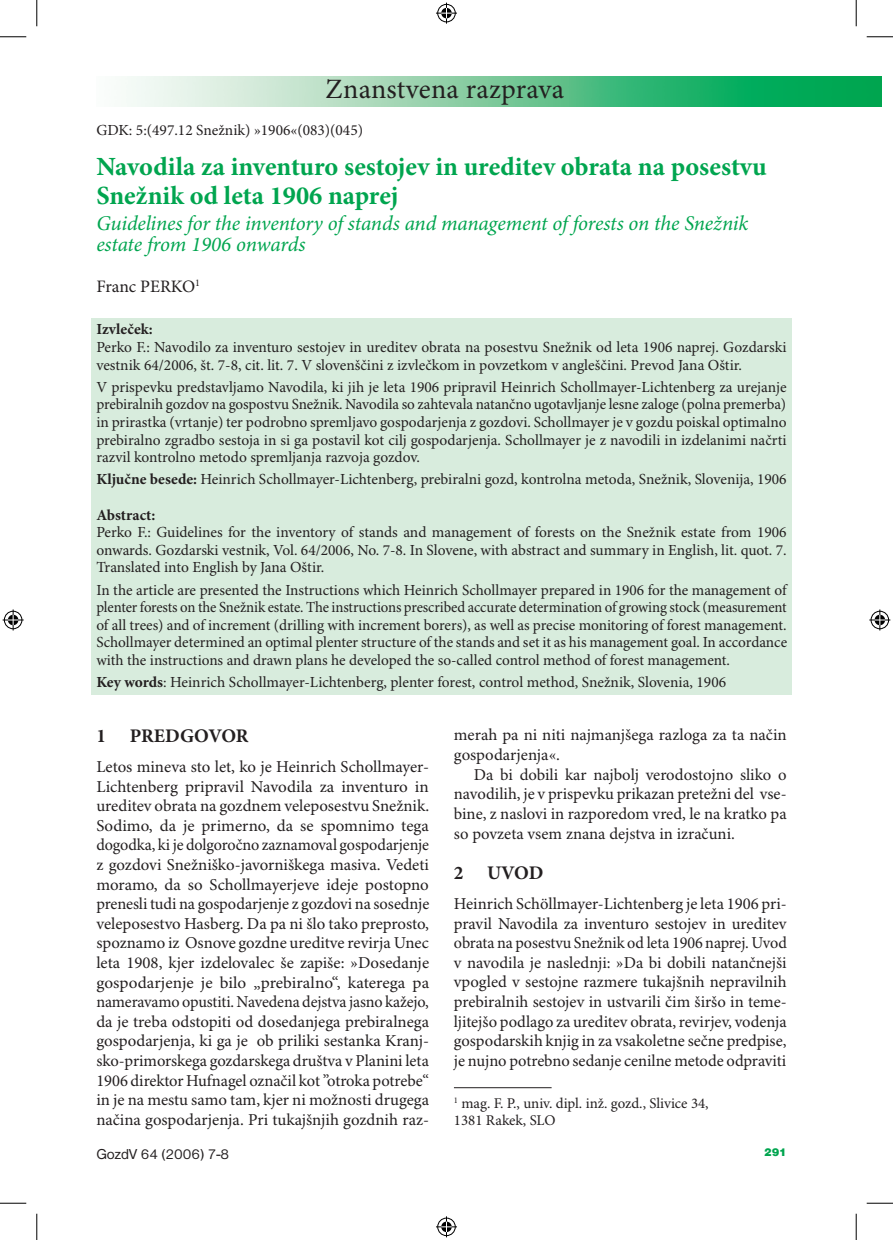
<style>
.page{position:relative;width:893px;height:1240px;background:#fff}
.page>*{position:absolute;margin:0;border:0;box-sizing:border-box;transform-origin:0 0}
.t1{font:28px "Minion Pro";letter-spacing:.01em;color:#231f20}
.t2{font:700 26.25px/29.8px "Minion Pro";color:#00a54f}
.t3{font:italic 21px/21px "Minion Pro";letter-spacing:-.01em;color:#00a54f}
.t4{font:700 19.25px "Minion Pro";letter-spacing:-.005em;color:#231f20}
.t5{font:17.5px "Minion Pro";letter-spacing:-.005em;color:#231f20}
.t6{font:16.62px/19.6px "Minion Pro";color:#231f20;text-align:justify}
.t7{font:15.4px/17.5px "Minion Pro";color:#231f20;text-align:justify}
.t8{font:700 15.4px "Minion Pro";color:#231f20}
.t9{font:14.88px/17.5px "Minion Pro";color:#231f20}
.t10{font:14.88px "Nimbus San DEE";color:#231f20}
.t11{font:11.38px "Nimbus San DEE Blac";color:#00a54f}
.s1{font-weight:700}
</style>
<div class="page">
<img style="left:125px;top:77px;width:755px;height:29px">
<div style="left:91px;top:318px;width:700px;height:377px;background:#d8ecdd"></div>
<hr style="left:453px;top:1087px;width:98px;height:1px;background:#231f20">
<svg style="left:0;top:36px;width:26px;height:1px"></svg>
<svg style="left:866px;top:36px;width:26px;height:1px"></svg>
<svg style="left:0;top:1202px;width:26px;height:1px"></svg>
<svg style="left:866px;top:1202px;width:26px;height:1px"></svg>
<svg style="left:36px;top:0;width:1px;height:26px"></svg>
<svg style="left:36px;top:1213px;width:1px;height:26px"></svg>
<svg style="left:855px;top:0;width:1px;height:26px"></svg>
<svg style="left:855px;top:1213px;width:1px;height:26px"></svg>
<svg style="left:436px;top:3px;width:21px;height:21px"></svg>
<svg style="left:436px;top:1216px;width:21px;height:21px"></svg>
<svg style="left:3px;top:609px;width:21px;height:21px"></svg>
<svg style="left:869px;top:609px;width:20px;height:21px"></svg>
<h1 class="t1" style="left:325px;top:73px;width:240px">Znanstvena razprava</h1>
<p class="t7" style="left:96px;top:122px;width:268px">GDK: 5:(497.12 Snežnik) »1906«(083)(045)</p>
<h2 class="t2" style="left:96px;top:152px;width:671px">Navodila za inventuro sestojev in ureditev obrata na posestvu<br>Snežnik od leta 1906 naprej</h2>
<h3 class="t3" style="left:96px;top:214px;width:653px">Guidelines for the inventory of stands and management of forests on the Snežnik estate from 1906 onwards</h3>
<p class="t5" style="left:96px;top:276px;width:105px">Franc PERKO<sup>1</sup></p>
<p class="t8" style="left:96px;top:320px;width:58px">Izvleček:</p>
<p class="t7" style="left:96px;top:339px;width:691px">Perko F.: Navodilo za inventuro sestojev in ureditev obrata na posestvu Snežnik od leta 1906 naprej. Gozdarski vestnik 64/2006, št. 7-8, cit. lit. 7. V slovenščini z izvlečkom in povzetkom v angleščini. Prevod Jana Oštir.</p>
<p class="t7" style="left:96px;top:379px;width:691px">V prispevku predstavljamo Navodila, ki jih je leta 1906 pripravil Heinrich Schollmayer-Lichtenberg za urejanje prebiralnih gozdov na gospostvu Snežnik. Navodila so zahtevala natančno ugotavljanje lesne zaloge (polna premerba) in prirastka (vrtanje) ter podrobno spremljavo gospodarjenja z gozdovi. Schollmayer je v gozdu poiskal optimalno prebiralno zgradbo sestoja in si ga postavil kot cilj gospodarjenja. Schollmayer je z navodili in izdelanimi načrti razvil kontrolno metodo spremljanja razvoja gozdov.</p>
<p class="t7" style="left:96px;top:471px;width:691px"><span class="s1">Ključne besede:</span> Heinrich Schollmayer-Lichtenberg, prebiralni gozd, kontrolna metoda, Snežnik, Slovenija, 1906</p>
<p class="t8" style="left:96px;top:505px;width:60px">Abstract:</p>
<p class="t7" style="left:96px;top:524px;width:691px">Perko F.: Guidelines for the inventory of stands and management of forests on the Snežnik estate from 1906 onwards. Gozdarski vestnik, Vol. 64/2006, No. 7-8. In Slovene, with abstract and summary in English, lit. quot. 7.<br>Translated into English by Jana Oštir.</p>
<p class="t7" style="left:96px;top:581px;width:692px">In the article are presented the Instructions which Heinrich Schollmayer prepared in 1906 for the management of plenter forests on the Snežnik estate. The instructions prescribed accurate determination of growing stock (measurement of all trees) and of increment (drilling with increment borers), as well as precise monitoring of forest management.<br>Schollmayer determined an optimal plenter structure of the stands and set it as his management goal. In accordance with the instructions and drawn plans he developed the so-called control method of forest management.</p>
<p class="t7" style="left:96px;top:674px;width:631px"><span class="s1">Key words</span>: Heinrich Schollmayer-Lichtenberg, plenter forest, control method, Snežnik, Slovenia, 1906</p>
<p class="t6" style="left:453px;top:726px;width:334px">merah pa ni niti najmanjšega razloga za ta način gospodarjenja«.</p>
<p class="t6" style="left:453px;top:765px;width:334px;text-indent:20px">Da bi dobili kar najbolj verodostojno sliko o navodilih, je v prispevku prikazan pretežni del vse&shy;bine, z naslovi in razporedom vred, le na kratko pa so povzeta vsem znana dejstva in izračuni.</p>
<p class="t4" style="left:453px;top:861px;width:91px">2 UVOD</p>
<p class="t6" style="left:453px;top:894px;width:334px">Heinrich Schöllmayer-Lichtenberg je leta 1906 pri&shy;pravil Navodila za inventuro sestojev in ureditev obrata na posestvu Snežnik od leta 1906 naprej. Uvod v navodila je naslednji: »Da bi dobili natančnejši vpogled v sestojne razmere tukajšnih nepravilnih prebiralnih sestojev in ustvarili čim širšo in teme&shy;ljitejšo podlago za ureditev obrata, revirjev, vodenja gospodarskih knjig in za vsakoletne sečne predpise, je nujno potrebno sedanje cenilne metode odpraviti</p>
<p class="t9" style="left:453px;top:1094px;width:256px"><sup>1</sup> mag. F. P., univ. dipl. inž. gozd., Slivice 34,<br>1381 Rakek, SLO</p>
<p class="t4" style="left:96px;top:724px;width:154px">1 PREDGOVOR</p>
<p class="t6" style="left:96px;top:757px;width:334px">Letos mineva sto let, ko je Heinrich Schollmayer-Lichtenberg pripravil Navodila za inventuro in ureditev obrata na gozdnem veleposestvu Snežnik.<br>Sodimo, da je primerno, da se spomnimo tega dogodka, ki je dolgoročno zaznamoval gospodarjenje z gozdovi Snežniško-javorniškega masiva. Vedeti moramo, da so Schollmayerjeve ideje postopno prenesli tudi na gospodarjenje z gozdovi na sosednje veleposestvo Hasberg. Da pa ni šlo tako preprosto, spoznamo iz Osnove gozdne ureditve revirja Unec leta 1908, kjer izdelovalec še zapiše: »Dosedanje gospodarjenje je bilo „prebiralno“, katerega pa nameravamo opustiti. Navedena dejstva jasno kažejo, da je treba odstopiti od dosedanjega prebiralnega gospodarjenja, ki ga je ob priliki sestanka Kranj&shy;sko-primorskega gozdarskega društva v Planini leta 1906 direktor Hufnagel označil kot ”otroka potrebe“ in je na mestu samo tam, kjer ni možnosti drugega načina gospodarjenja. Pri tukajšnjih gozdnih raz-</p>
<p class="t10" style="left:96px;top:1145px;width:134px">GozdV 64 (2006) 7-8</p>
<p class="t11" style="left:763px;top:1145px;width:24px">291</p>
</div>
